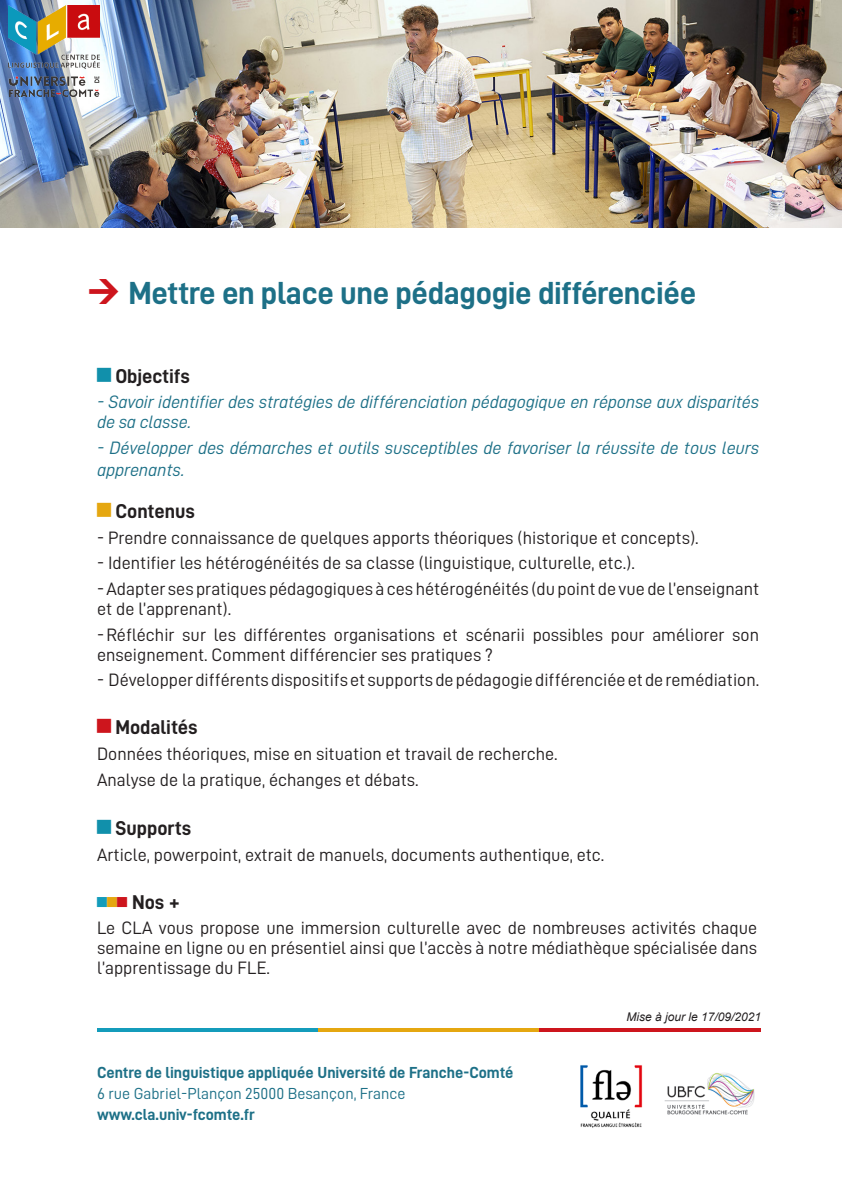
<style>
.page{position:relative;width:842px;height:1191px;background:#fff}
.page>*{position:absolute;margin:0;border:0;box-sizing:border-box;transform-origin:0 0}
.t1{font:32px "D DIN Bold";letter-spacing:-.01em;color:#1d7087}
.t2{font:20px "D DIN Bold";color:#231f20}
.t3{font:18px/20px "D DIN";color:#231f20}
.t4{font:18px/20px "D DIN Italic";letter-spacing:-.01em;color:#1d7087}
.t5{font:16px "D DIN Bold";color:#1d7087}
.t6{font:16px "D DIN";color:#1d7087}
.t7{font:italic 12px "Arial";color:#231f20}
</style>
<div class="page">
<img style="left:664px;top:1073px;width:91px;height:41px">
<img style="left:0;top:0;width:842px;height:228px">
<img style="left:9px;top:6px;width:90px;height:90px">
<hr style="left:97px;top:1028px;width:221px;height:4px;background:#149cbb">
<hr style="left:318px;top:1028px;width:221px;height:4px;background:#e5a710">
<hr style="left:539px;top:1028px;width:221px;height:4px;background:#cd151d">
<img style="left:580px;top:1065px;width:63px;height:63px">
<p class="t1" style="left:128px;top:275px;width:569px">Mettre en place une pédagogie différenciée</p>
<p class="t2" style="left:115px;top:365px;width:76px">Objectifs</p>
<p class="t4" style="left:97px;top:392px;width:664px">- Savoir identifier des stratégies de différenciation pédagogique en réponse aux disparités de sa classe.</p>
<p class="t4" style="left:97px;top:436px;width:663px;line-height:22px">- Développer des démarches et outils susceptibles de favoriser la réussite de tous leurs apprenants.</p>
<p class="t2" style="left:115px;top:500px;width:81px">Contenus</p>
<p class="t3" style="left:97px;top:527px;width:603px">- Prendre connaissance de quelques apports théoriques (historique et concepts).</p>
<p class="t3" style="left:97px;top:553px;width:539px">- Identifier les hétérogénéités de sa classe (linguistique, culturelle, etc.).</p>
<p class="t3" style="left:97px;top:578px;width:664px">- Adapter ses pratiques pédagogiques à ces hétérogénéités (du point de vue de l’enseignant et de l’apprenant).</p>
<p class="t3" style="left:97px;top:624px;width:663px">-Réfléchir sur les différentes organisations et scénarii possibles pour améliorer son enseignement. Comment différencier ses pratiques ?</p>
<p class="t3" style="left:97px;top:670px;width:664px">- Développer différents dispositifs et supports de pédagogie différenciée et de remédiation.</p>
<p class="t2" style="left:115px;top:716px;width:84px">Modalités</p>
<p class="t3" style="left:97px;top:743px;width:462px">Données théoriques, mise en situation et travail de recherche.</p>
<p class="t3" style="left:97px;top:769px;width:323px">Analyse de la pratique, échanges et débats.</p>
<p class="t2" style="left:115px;top:817px;width:77px">Supports</p>
<p class="t3" style="left:97px;top:844px;width:509px">Article, powerpoint, extrait de manuels, documents authentique, etc.</p>
<p class="t2" style="left:132px;top:890px;width:49px">Nos +</p>
<p class="t3" style="left:97px;top:917px;width:662px;text-align:justify">Le CLA vous propose une immersion culturelle avec de nombreuses activités chaque semaine en ligne ou en présentiel ainsi que l’accès à notre médiathèque spécialisée dans l’apprentissage du FLE.</p>
<p class="t7" style="left:626px;top:1009px;width:136px">Mise à jour le 17/09/2021</p>
<p class="t5" style="left:97px;top:1063px;width:418px">Centre de linguistique appliquée Université de Franche-Comté</p>
<p class="t6" style="left:97px;top:1084px;width:310px">6 rue Gabriel-Plançon 25000 Besançon, France</p>
<p class="t5" style="left:97px;top:1105px;width:159px">www.cla.univ-fcomte.fr</p>
</div>
